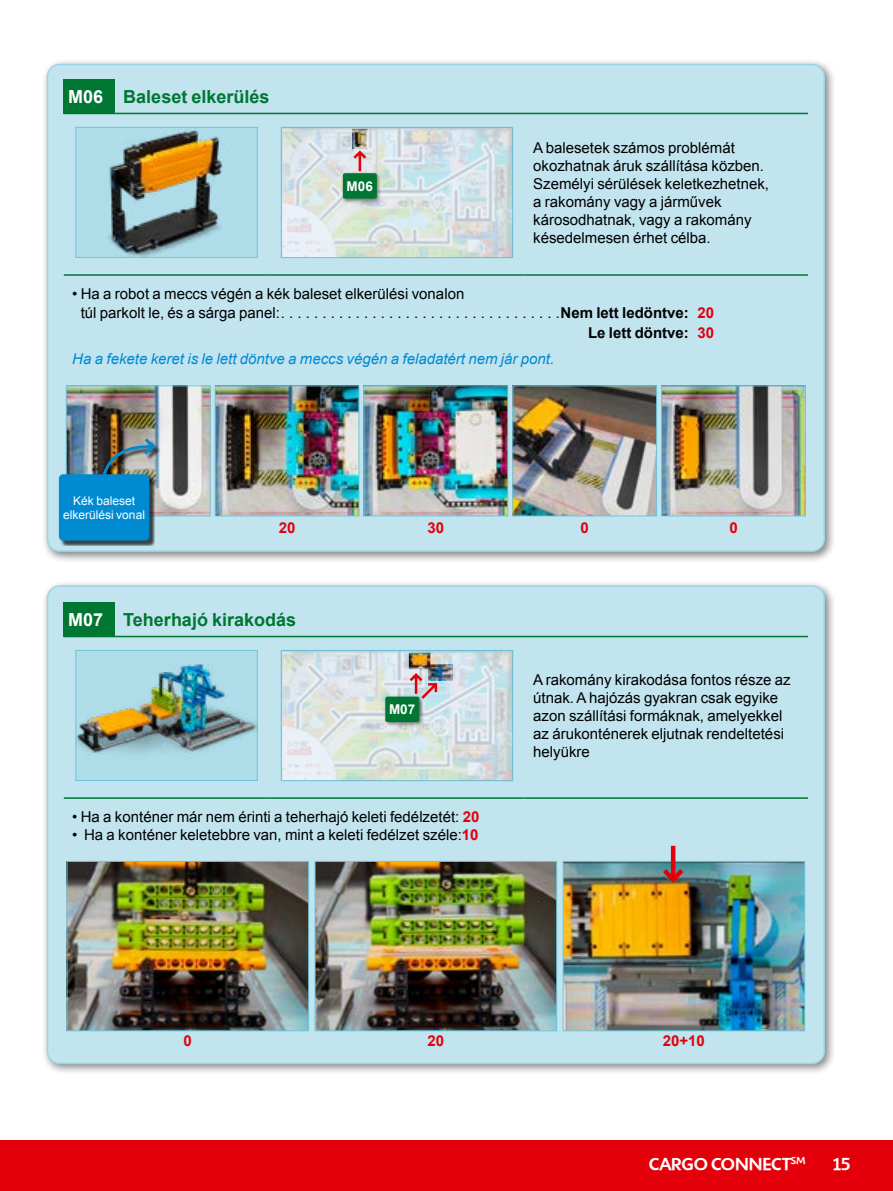
<style>
.page{position:relative;width:893px;height:1191px;background:#fff}
.page>*{position:absolute;margin:0;border:0;box-sizing:border-box;transform-origin:0 0}
.t1{font:700 18px "Arial";color:#007633}
.t2{font:500 18px "Shinn RR";color:#fff}
.t3{font:15px/18px "Arial";color:#000}
.t4{font:italic 15px "Arial";color:#008ad2}
.t5{font:700 15px/19.5px "Arial";color:#000;text-align:right}
.t6{font:700 15px "Arial";color:#e3000b}
.t7{font:700 13.5px "Arial";color:#fff}
.t8{font:12px/14.4px "Arial";color:#fff;text-align:center}
.s1{color:#fff}
.s2{color:#e3000b}
.s3{font-weight:700;color:#e3000b}
</style>
<div class="page">
<div style="left:0;top:1140px;width:893px;height:51px;background:#e3000b"></div>
<div style="left:42px;top:59px;width:794px;height:504px;background:#000;opacity:.5"></div>
<div style="left:48px;top:65px;width:776px;height:486px;background:#c1e4ef;border-radius:12px"></div>
<div style="left:64px;top:79px;width:51px;height:34px;background:#007633"></div>
<hr style="left:64px;top:113px;width:51px;height:1px;background:#007633">
<hr style="left:115px;top:113px;width:693px;height:1px;background:#007633">
<hr style="left:64px;top:274px;width:205px;height:2px;background:#007633">
<hr style="left:269px;top:274px;width:256px;height:2px;background:#007633">
<hr style="left:525px;top:274px;width:283px;height:2px;background:#007633">
<img style="left:77px;top:129px;width:179px;height:127px">
<div style="left:75px;top:127px;width:183px;height:131px;border:1px solid #6cc7dc"></div>
<svg style="left:283px;top:129px;width:228px;height:127px;background:#d6e0e1"></svg>
<div style="left:341px;top:171px;width:41px;height:33px;background:#000;opacity:.5"></div>
<div style="left:343px;top:173px;width:34px;height:26px;background:#007633;border-radius:2px"></div>
<div style="left:281px;top:127px;width:232px;height:131px;border:1px solid #6cc7dc"></div>
<img style="left:68px;top:387px;width:140px;height:127px">
<div style="left:66px;top:385px;width:144px;height:131px;border:1px solid #6cc7dc"></div>
<img style="left:217px;top:387px;width:140px;height:127px">
<div style="left:215px;top:385px;width:144px;height:131px;border:1px solid #6cc7dc"></div>
<img style="left:366px;top:387px;width:140px;height:127px">
<div style="left:364px;top:385px;width:144px;height:131px;border:1px solid #6cc7dc"></div>
<img style="left:514px;top:387px;width:141px;height:127px">
<div style="left:512px;top:385px;width:145px;height:131px;border:1px solid #6cc7dc"></div>
<img style="left:663px;top:387px;width:141px;height:127px">
<div style="left:661px;top:385px;width:145px;height:131px;border:1px solid #6cc7dc"></div>
<div style="left:42px;top:580px;width:794px;height:495px;background:#000;opacity:.5"></div>
<div style="left:48px;top:586px;width:776px;height:477px;background:#c1e4ef;border-radius:12px"></div>
<div style="left:64px;top:602px;width:51px;height:34px;background:#007633"></div>
<hr style="left:64px;top:636px;width:51px;height:1px;background:#007633">
<hr style="left:115px;top:636px;width:693px;height:1px;background:#007633">
<hr style="left:64px;top:797px;width:205px;height:2px;background:#007633">
<hr style="left:269px;top:797px;width:256px;height:2px;background:#007633">
<hr style="left:525px;top:797px;width:283px;height:2px;background:#007633">
<img style="left:77px;top:652px;width:179px;height:127px">
<div style="left:75px;top:650px;width:183px;height:131px;border:1px solid #6cc7dc"></div>
<svg style="left:283px;top:652px;width:228px;height:127px;background:#d5dddd"></svg>
<div style="left:383px;top:694px;width:41px;height:33px;background:#000;opacity:.5"></div>
<div style="left:385px;top:696px;width:34px;height:26px;background:#007633;border-radius:2px"></div>
<div style="left:281px;top:650px;width:232px;height:131px;border:1px solid #6cc7dc"></div>
<img style="left:69px;top:863px;width:238px;height:166px">
<div style="left:67px;top:861px;width:242px;height:170px;border:1px solid #6cc7dc"></div>
<img style="left:317px;top:863px;width:238px;height:166px">
<div style="left:315px;top:861px;width:242px;height:170px;border:1px solid #6cc7dc"></div>
<img style="left:565px;top:863px;width:238px;height:166px">
<div style="left:563px;top:861px;width:242px;height:170px;border:1px solid #6cc7dc"></div>
<div style="left:104px;top:439px;width:57px;height:42px;background:#000;opacity:.7"></div>
<img style="left:100px;top:435px;width:57px;height:44px">
<div style="left:60px;top:475px;width:95px;height:71px;background:#000;opacity:.7"></div>
<div style="left:59px;top:474px;width:90px;height:66px;background:#008ad2;border-radius:4px"></div>
<hr style="left:671px;top:845px;width:4px;height:34px;background:#e3000b">
<svg style="left:658px;top:864px;width:30px;height:22px"></svg>
<p class="t1" style="left:68px;top:85px;width:203px"><span class="s1">M06</span> Baleset elkerülés</p>
<p class="t7" style="left:347px;top:177px;width:28px">M06</p>
<p class="t3" style="left:533px;top:139px;width:237px">A balesetek számos problémát okozhatnak áruk szállítása közben.<br>Személyi sérülések keletkezhetnek, a rakomány vagy a járművek károsodhatnak, vagy a rakomány késedelmesen érhet célba.</p>
<p class="t3" style="left:81px;top:284px;width:385px;line-height:19.5px;text-indent:-9px">• Ha a robot a meccs végén a kék baleset elkerülési vonalon túl parkolt le, és a sárga panel:..................................</p>
<p class="t5" style="left:560px;top:304px;width:155px">Nem lett ledöntve: <span class="s2">20<br></span>Le lett döntve: <span class="s2">30</span></p>
<p class="t4" style="left:72px;top:349px;width:483px">Ha a fekete keret is le lett döntve a meccs végén a feladatért nem jár pont.</p>
<p class="t8" style="left:63px;top:493px;width:83px">Kék baleset elkerülési vonal</p>
<p class="t6" style="left:279px;top:517px;width:18px">20</p>
<p class="t6" style="left:427px;top:517px;width:18px">30</p>
<p class="t6" style="left:580px;top:517px;width:10px">0</p>
<p class="t6" style="left:729px;top:517px;width:10px">0</p>
<p class="t1" style="left:68px;top:608px;width:229px"><span class="s1">M07</span> Teherhajó kirakodás</p>
<p class="t7" style="left:389px;top:700px;width:28px">M07</p>
<p class="t3" style="left:72px;top:807px;width:409px">• Ha a konténer már nem érinti a teherhajó keleti fedélzetét: <span class="s3">20</span></p>
<p class="t3" style="left:72px;top:825px;width:408px">• Ha a konténer keletebbre van, mint a keleti fedélzet széle:<span class="s3">10</span></p>
<p class="t3" style="left:533px;top:671px;width:259px">A rakomány kirakodása fontos része az útnak. A hajózás gyakran csak egyike azon szállítási formáknak, amelyekkel az árukonténerek eljutnak rendeltetési helyükre</p>
<p class="t6" style="left:184px;top:1031px;width:10px">0</p>
<p class="t6" style="left:427px;top:1031px;width:18px">20</p>
<p class="t6" style="left:663px;top:1031px;width:44px">20+10</p>
<p class="t2" style="left:649px;top:1152px;width:158px">CARGO CONNECT<sup>SM</sup></p>
<p class="t2" style="left:833px;top:1152px;width:18px">15</p>
</div>
